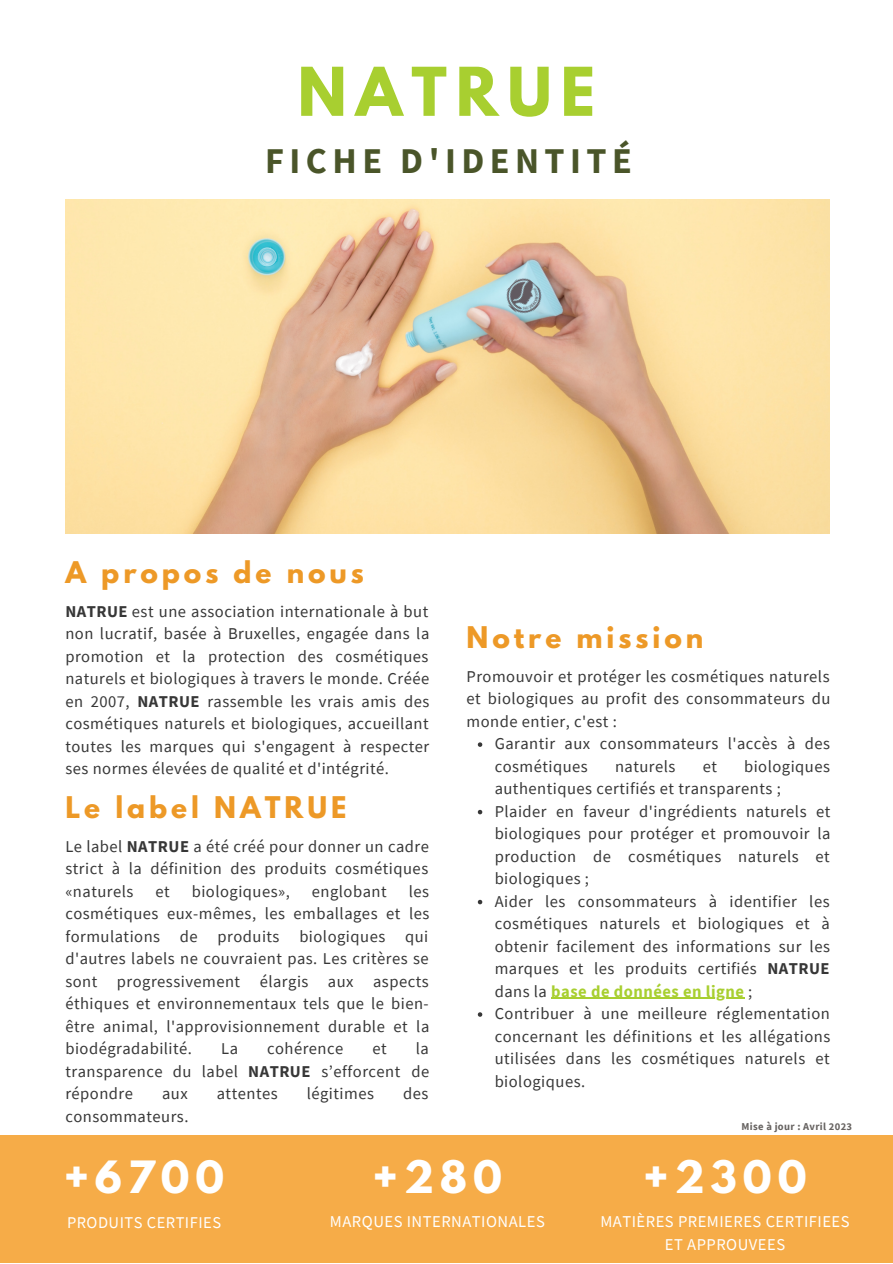
<style>
.page{position:relative;width:893px;height:1264px;background:#fff}
.page>*{position:absolute;margin:0;border:0;box-sizing:border-box;transform-origin:0 0}
.t1{font:700 59.55px "League Spartan";letter-spacing:.15em;color:#a8cf30}
.t2{font:700 39.6px "League Spartan";letter-spacing:.15em;color:#fff}
.t3{font:700 39.45px "League Spartan";color:#fff}
.t4{font:700 36.15px "Source Sans Pro";letter-spacing:.15em;color:#4a5529}
.t5{font:700 26.4px "League Spartan";letter-spacing:.15em;color:#ed9927}
.t6{font:16.5px/22.5px "Source Sans Pro";letter-spacing:.03em;color:#373737;text-align:justify}
.t7{font:16.5px/22.5px "Source Sans Pro";letter-spacing:.03em;color:#fff;text-align:center}
.t8{font:16.35px "Source Sans Pro";letter-spacing:.03em;color:#fff}
.t9{font:700 10.5px "Source Sans Pro";letter-spacing:.03em;color:#676361}
.s1{font-weight:700}
.s2{font-weight:700;color:#a8cf30}
</style>
<div class="page">
<div style="left:0;top:1135px;width:892px;height:127px;background:#f6ac48"></div>
<img style="left:65px;top:199px;width:764px;height:334px">
<img style="left:499px;top:273px;width:48px;height:47px">
<svg style="left:478px;top:742px;width:4px;height:5px"></svg>
<svg style="left:478px;top:809px;width:4px;height:5px"></svg>
<svg style="left:478px;top:899px;width:4px;height:5px"></svg>
<hr style="left:551px;top:997px;width:193px;height:1px;background:#a8cf30">
<svg style="left:478px;top:1012px;width:4px;height:4px"></svg>
<p class="t1" style="left:297px;top:62px;width:299px">NATRUE</p>
<p class="t4" style="left:265px;top:137px;width:368px">FICHE D'IDENTITÉ</p>
<p class="t5" style="left:65px;top:559px;width:300px">A propos de nous</p>
<p class="t6" style="left:65px;top:599px;width:365px"><span class="s1">NATRUE</span> est une association internationale à but non lucratif, basée à Bruxelles, engagée dans la promotion et la protection des cosmétiques naturels et biologiques à travers le monde. Créée en 2007, <span class="s1">NATRUE</span> rassemble les vrais amis des cosmétiques naturels et biologiques, accueillant toutes les marques qui s'engagent à respecter ses normes élevées de qualité et d'intégrité.</p>
<p class="t5" style="left:65px;top:794px;width:282px">Le label NATRUE</p>
<p class="t6" style="left:65px;top:834px;width:365px">Le label <span class="s1">NATRUE</span> a été créé pour donner un cadre strict à la définition des produits cosmétiques «naturels</p>
<p class="t6" style="left:65px;top:879px;width:365px;text-indent:343px">les cosmétiques eux-mêmes, les emballages et les formulations de produits biologiques qui d'autres labels ne couvraient pas. Les critères se sont progressivement élargis aux aspects éthiques et environnementaux tels que le bien&shy;être animal, l'approvisionnement durable et la biodégradabilité.</p>
<p class="t6" style="left:155px;top:879px;width:16px">et</p>
<p class="t6" style="left:192px;top:879px;width:100px">biologiques»,</p>
<p class="t6" style="left:312px;top:879px;width:76px">englobant</p>
<p class="t6" style="left:221px;top:1037px;width:18px">La</p>
<p class="t6" style="left:267px;top:1037px;width:78px">cohérence</p>
<p class="t6" style="left:372px;top:1037px;width:16px">et</p>
<p class="t6" style="left:65px;top:1037px;width:365px;text-indent:350px">la transparence du label <span class="s1">NATRUE</span> s’efforcent de répondre</p>
<p class="t6" style="left:162px;top:1082px;width:27px">aux</p>
<p class="t6" style="left:217px;top:1082px;width:62px">attentes</p>
<p class="t6" style="left:307px;top:1082px;width:69px">légitimes</p>
<p class="t6" style="left:403px;top:1082px;width:27px">des</p>
<p class="t6" style="left:65px;top:1104px;width:125px">consommateurs.</p>
<p class="t5" style="left:466px;top:624px;width:238px">Notre mission</p>
<p class="t6" style="left:466px;top:664px;width:365px">Promouvoir et protéger les cosmétiques naturels et biologiques au profit des consommateurs du monde entier, c'est :</p>
<p class="t6" style="left:494px;top:732px;width:337px">Garantir aux consommateurs l'accès à des cosmétiques</p>
<p class="t6" style="left:494px;top:754px;width:337px;text-indent:249px">biologiques authentiques certifiés et transparents ;</p>
<p class="t6" style="left:494px;top:799px;width:337px">Plaider en faveur d'ingrédients naturels et biologiques pour protéger et promouvoir la production de cosmétiques naturels et biologiques ;</p>
<p class="t6" style="left:494px;top:889px;width:337px">Aider les consommateurs à identifier les cosmétiques naturels et biologiques et à obtenir facilement des informations sur les marques et les produits certifiés <span class="s1">NATRUE </span>dans la <span class="s2">base de données en ligne</span> ;</p>
<p class="t6" style="left:494px;top:1001px;width:337px">Contribuer à une meilleure réglementation concernant les définitions et les allégations utilisées dans les cosmétiques naturels et biologiques.</p>
<p class="t6" style="left:615px;top:754px;width:62px">naturels</p>
<p class="t6" style="left:702px;top:754px;width:16px">et</p>
<p class="t9" style="left:741px;top:1119px;width:112px">Mise à jour : Avril 2023</p>
<p class="t3" style="left:64px;top:1157px;width:162px">+6700</p>
<p class="t8" style="left:67px;top:1212px;width:155px">PRODUITS CERTIFIES</p>
<p class="t2" style="left:373px;top:1157px;width:130px">+280</p>
<p class="t7" style="left:330px;top:1209px;width:216px">MARQUES INTERNATIONALES</p>
<p class="t2" style="left:643px;top:1157px;width:164px">+2300</p>
<p class="t7" style="left:600px;top:1210px;width:251px">MATIÈRES PREMIERES CERTIFIEES<br>ET APPROUVEES</p>
</div>
